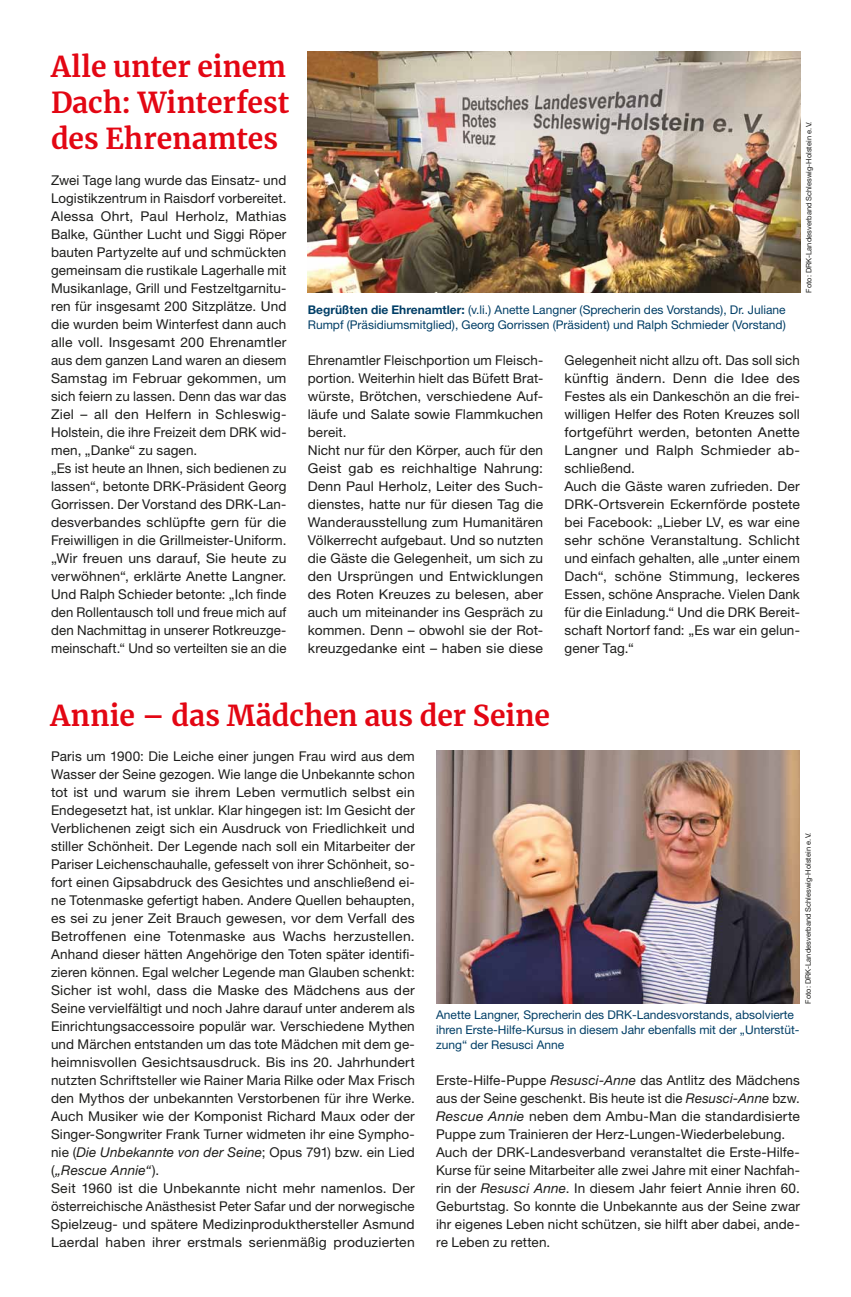
<style>
.page{position:relative;width:851px;height:1297px;background:#fff}
.page>*{position:absolute;margin:0;border:0;box-sizing:border-box;transform-origin:0 0}
.MGB_Headline_23{font:700 28.5px/36px "Merriweather";color:#e30613;text-align:justify}
.MGB_Copy{font:13.5px/18px "Helvetica Neue LT Pro";letter-spacing:.01em;color:#1d1d1b;text-align:justify}
.MGB_BU{font:12px/15px "Helvetica Neue LT Pro";color:#003e66}
.MGB_Fotocredits{font:7.5px "Helvetica Neue LT Pro";color:#1d1d1b}
.s1{font-weight:700}
.s2{font-style:italic}
</style>
<div class="page">
<img style="left:308px;top:51px;width:492px;height:242px">
<img style="left:436px;top:751px;width:363px;height:252px">
<p class="MGB_Headline_23" style="left:51px;top:48px;width:240px">Alle unter einem Dach: Winterfest des Ehrenamtes</p>
<p class="MGB_Copy" style="left:51px;top:170px;width:237px">Zwei Tage lang wurde das Einsatz- und Logistikzentrum in Raisdorf vorbereitet.<br>Alessa Ohrt, Paul Herholz, Mathias Balke, Günther Lucht und Siggi Röper bauten Partyzelte auf und schmückten gemeinsam die rustikale Lagerhalle mit Musikanlage, Grill und Festzeltgarnitu&shy;ren für insgesamt 200 Sitzplätze. Und die wurden beim Winterfest dann auch alle voll. Insgesamt 200 Ehrenamtler aus dem ganzen Land waren an diesem Samstag im Februar gekommen, um sich feiern zu lassen. Denn das war das Ziel – all den Helfern in Schleswig-Holstein, die ihre Freizeit dem DRK wid&shy;men, „Danke“ zu sagen.</p>
<p class="MGB_Copy" style="left:51px;top:458px;width:237px">„Es ist heute an Ihnen, sich bedienen zu lassen“, betonte DRK-Präsident Georg Gorrissen. Der Vorstand des DRK-Lan&shy;desverbandes schlüpfte gern für die Freiwilligen in die Grillmeister-Uniform. „Wir freuen uns darauf, Sie heute zu verwöhnen“, erklärte Anette Langner.<br>Und Ralph Schieder betonte: „Ich finde den Rollentausch toll und freue mich auf den Nachmittag in unserer Rotkreuzge&shy;meinschaft.“ Und so verteilten sie an die</p>
<p class="MGB_BU" style="left:308px;top:301px;width:479px"><span class="s1">Begrüßten die Ehrenamtler:</span> (v.li.) Anette Langner (Sprecherin des Vorstands), Dr. Juliane<br>Rumpf (Präsidiumsmitglied), Georg Gorrissen (Präsident) und Ralph Schmieder (Vorstand)</p>
<p class="MGB_Fotocredits" style="left:804px;top:293px;width:173px;rotate:-90deg">Foto: DRK-Landesverband Schleswig-Holstein e.V.</p>
<p class="MGB_Copy" style="left:308px;top:350px;width:237px">Ehrenamtler Fleischportion um Fleisch&shy;portion. Weiterhin hielt das Büfett Brat&shy;würste, Brötchen, verschiedene Auf&shy;läufe und Salate sowie Flammkuchen bereit.</p>
<p class="MGB_Copy" style="left:308px;top:440px;width:237px">Nicht nur für den Körper, auch für den Geist gab es reichhaltige Nahrung:<br>Denn Paul Herholz, Leiter des Such&shy;dienstes, hatte nur für diesen Tag die Wanderausstellung zum Humanitären Völkerrecht aufgebaut. Und so nutzten die Gäste die Gelegenheit, um sich zu den Ursprüngen und Entwicklungen des Roten Kreuzes zu belesen, aber auch um miteinander ins Gespräch zu kommen. Denn – obwohl sie der Rot&shy;kreuzgedanke eint – haben sie diese</p>
<p class="MGB_Copy" style="left:564px;top:350px;width:237px">Gelegenheit nicht allzu oft. Das soll sich künftig ändern. Denn die Idee des Festes als ein Dankeschön an die frei&shy;willigen Helfer des Roten Kreuzes soll fortgeführt werden, betonten Anette Langner und Ralph Schmieder ab&shy;schließend.</p>
<p class="MGB_Copy" style="left:564px;top:476px;width:237px">Auch die Gäste waren zufrieden. Der DRK-Ortsverein Eckernförde postete bei Facebook: „Lieber LV, es war eine sehr schöne Veranstaltung. Schlicht und einfach gehalten, alle „unter einem Dach“, schöne Stimmung, leckeres Essen, schöne Ansprache. Vielen Dank für die Einladung.“ Und die DRK Bereit&shy;schaft Nortorf fand: „Es war ein gelun&shy;gener Tag.“</p>
<p class="MGB_Headline_23" style="left:50px;top:696px;width:501px">Annie – das Mädchen aus der Seine</p>
<p class="MGB_Copy" style="left:51px;top:746px;width:365px">Paris um 1900: Die Leiche einer jungen Frau wird aus dem Wasser der Seine gezogen. Wie lange die Unbekannte schon tot ist und warum sie ihrem Leben vermutlich selbst ein Endegesetzt hat, ist unklar. Klar hingegen ist: Im Gesicht der Verblichenen zeigt sich ein Ausdruck von Friedlichkeit und stiller Schönheit. Der Legende nach soll ein Mitarbeiter der Pariser Leichenschauhalle, gefesselt von ihrer Schönheit, so&shy;fort einen Gipsabdruck des Gesichtes und anschließend ei&shy;ne Totenmaske gefertigt haben. Andere Quellen behaupten, es sei zu jener Zeit Brauch gewesen, vor dem Verfall des Betroffenen eine Totenmaske aus Wachs herzustellen.<br>Anhand dieser hätten Angehörige den Toten später identifi&shy;zieren können. Egal welcher Legende man Glauben schenkt:<br>Sicher ist wohl, dass die Maske des Mädchens aus der Seine vervielfältigt und noch Jahre darauf unter anderem als Einrichtungsaccessoire populär war. Verschiedene Mythen und Märchen entstanden um das tote Mädchen mit dem ge&shy;heimnisvollen Gesichtsausdruck. Bis ins 20. Jahrhundert nutzten Schriftsteller wie Rainer Maria Rilke oder Max Frisch den Mythos der unbekannten Verstorbenen für ihre Werke.<br>Auch Musiker wie der Komponist Richard Maux oder der Singer-Songwriter Frank Turner widmeten ihr eine Sympho&shy;nie (<span class="s2">Die Unbekannte von der Seine</span>; Opus 791) bzw. ein Lied (<span class="s2">„Rescue Annie“</span>).</p>
<p class="MGB_Copy" style="left:51px;top:1178px;width:365px">Seit 1960 ist die Unbekannte nicht mehr namenlos. Der österreichische Anästhesist Peter Safar und der norwegische Spielzeug- und spätere Medizinprodukthersteller Asmund Laerdal haben ihrer erstmals serienmäßig produzierten</p>
<p class="MGB_Fotocredits" style="left:803px;top:1003px;width:173px;rotate:-90deg">Foto: DRK-Landesverband Schleswig-Holstein e.V.</p>
<p class="MGB_BU" style="left:436px;top:1006px;width:365px">Anette Langner, Sprecherin des DRK-Landesvorstands, absolvierte ihren Erste-Hilfe-Kursus in diesem Jahr ebenfalls mit der „Unterstüt&shy;zung“ der Resusci Anne</p>
<p class="MGB_Copy" style="left:436px;top:1070px;width:365px">Erste-Hilfe-Puppe <span class="s2">Resusci-Anne</span> das Antlitz des Mädchens aus der Seine geschenkt. Bis heute ist die <span class="s2">Resusci-Anne</span> bzw.<br><span class="s2">Rescue Annie</span> neben dem Ambu-Man die standardisierte Puppe zum Trainieren der Herz-Lungen-Wiederbelebung.</p>
<p class="MGB_Copy" style="left:436px;top:1142px;width:365px">Auch der DRK-Landesverband veranstaltet die Erste-Hilfe-Kurse für seine Mitarbeiter alle zwei Jahre mit einer Nachfah&shy;rin der <span class="s2">Resusci Anne</span>. In diesem Jahr feiert Annie ihren 60.<br>Geburtstag. So konnte die Unbekannte aus der Seine zwar ihr eigenes Leben nicht schützen, sie hilft aber dabei, ande&shy;re Leben zu retten.</p>
</div>
